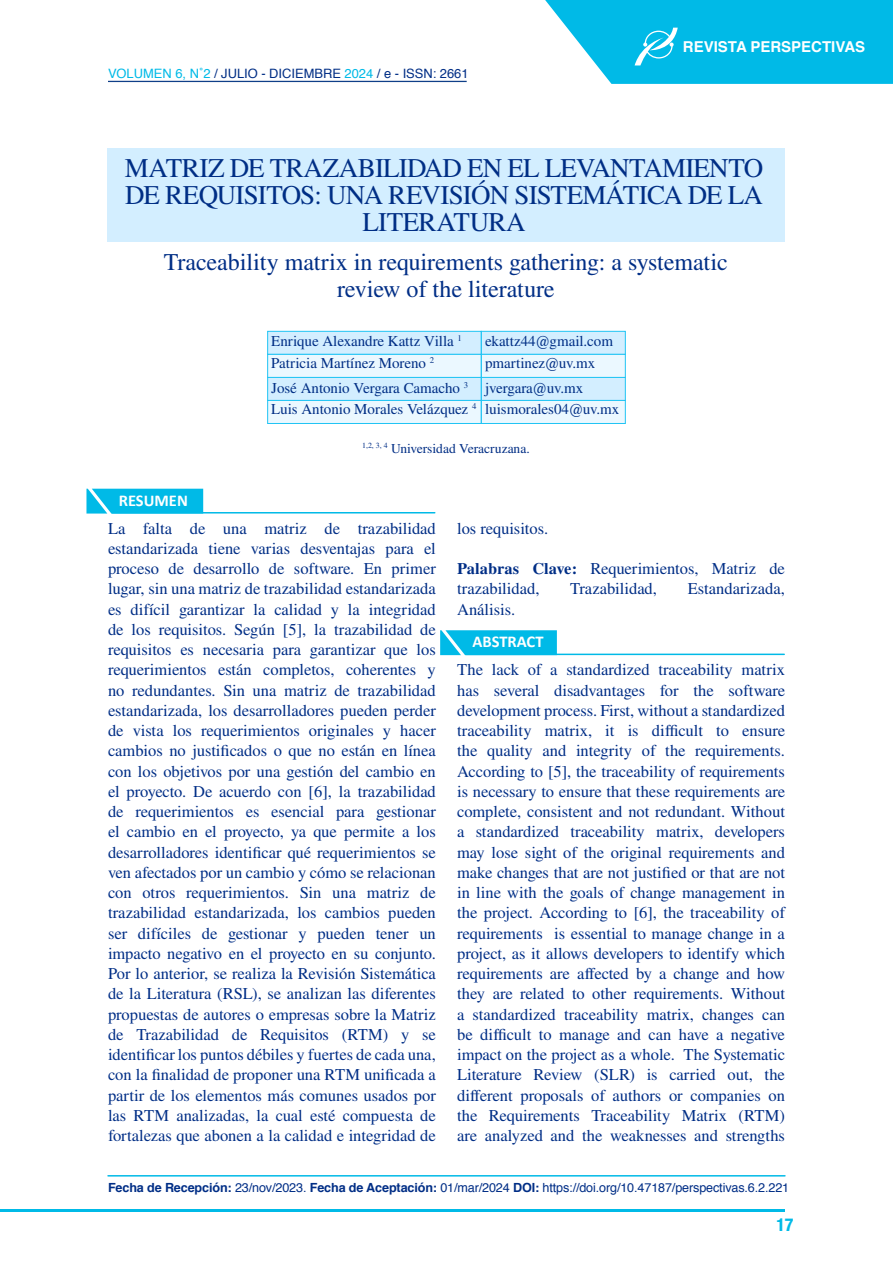
<style>
.page{position:relative;width:893px;height:1263px;background:#fff}
.page>*{position:absolute;margin:0;border:0;box-sizing:border-box;transform-origin:0 0}
.t1{font:27px/27px "Nimbus Rom No 9 L";letter-spacing:-.03em;color:#002e85;text-align:center}
.t2{font:24px/27px "Nimbus Rom No 9 L";color:#002e86;text-align:center}
.t3{font:700 condensed 18px "Helvetica Neue";color:#00bae7}
.t4{font:16.5px/20.2px "Nimbus Rom No 9 L";color:#002e86;text-align:justify}
.t5{font:700 16.5px "Calibri";color:#fff}
.t6{font:15px "Nimbus Rom No 9 L";color:#002e85}
.t7{font:700 15px "Helvetica";color:#fff}
.t8{font:13.5px "Nimbus Rom No 9 L";color:#002e85}
.t9{font:12.9px "Helvetica";color:#00bae7}
.t10{font:12.6px "Helvetica";letter-spacing:-.01em;color:#002e86}
.s1{color:#002e85}
.s2{color:#002e86}
.s3{font-weight:500}
.s4{font-weight:700}
</style>
<div class="page">
<hr style="left:0;top:1209px;width:785px;height:2px;background:#00bae7">
<div style="left:107px;top:148px;width:677px;height:94px;background:#d3eeff"></div>
<div style="left:267px;top:331px;width:214px;height:24px;background:#d3eeff;border:1px solid #20c4f4"></div>
<div style="left:267px;top:377px;width:214px;height:24px;background:#d3eeff"></div>
<div style="left:481px;top:331px;width:144px;height:24px;background:#d3eeff;border:1px solid #20c4f4"></div>
<div style="left:481px;top:377px;width:144px;height:24px;background:#d3eeff"></div>
<div style="left:267px;top:354px;width:214px;height:24px;background:#ebf8ff;border:1px solid #20c4f4"></div>
<div style="left:267px;top:400px;width:214px;height:24px;background:#ebf8ff;border:1px solid #20c4f4"></div>
<div style="left:481px;top:354px;width:144px;height:24px;background:#ebf8ff;border:1px solid #20c4f4"></div>
<div style="left:481px;top:400px;width:144px;height:24px;background:#ebf8ff;border:1px solid #20c4f4"></div>
<svg style="left:545px;top:0;width:348px;height:84px;background:#1bc1e9"></svg>
<hr style="left:109px;top:81px;width:357px;height:1px;background:#0f3f88">
<div style="left:86px;top:489px;width:117px;height:24px;background:#00bae7"></div>
<hr style="left:112px;top:512px;width:323px;height:1px;background:#00bae7">
<svg style="left:440px;top:630px;width:117px;height:25px;background:#0cbde8"></svg>
<hr style="left:466px;top:654px;width:318px;height:1px;background:#00bae7">
<hr style="left:108px;top:1175px;width:677px;height:1px;background:#00bae7">
<p class="t9" style="left:108px;top:63px;width:362px">VOLUMEN 6, N˚2 <span class="s1">/ JULIO - DICIEMBRE</span> 2024 <span class="s2">/ e - ISSN: 2661</span></p>
<p class="t7" style="left:683px;top:35px;width:184px">REVISTA PERSPECTIVAS</p>
<h1 class="t1" style="left:125px;top:153px;width:640px">MATRIZ DE TRAZABILIDAD EN EL LEVANTAMIENTO<br>DE REQUISITOS: UNA REVISIÓN SISTEMÁTICA DE LA<br>LITERATURA</h1>
<h2 class="t2" style="left:164px;top:248px;width:565px">Traceability matrix in requirements gathering: a systematic review of the literature</h2>
<p class="t6" style="left:271px;top:331px;width:192px">Enrique Alexandre Kattz Villa <sup>1</sup></p>
<p class="t6" style="left:271px;top:377px;width:198px">José Antonio Vergara Camacho <sup>3</sup></p>
<p class="t6" style="left:485px;top:331px;width:129px">ekattz44@gmail.com</p>
<p class="t6" style="left:485px;top:377px;width:100px">jvergara@uv.mx</p>
<p class="t6" style="left:271px;top:352px;width:164px">Patricia Martínez Moreno <sup>2</sup></p>
<p class="t6" style="left:271px;top:399px;width:207px">Luis Antonio Morales Velázquez <sup>4</sup></p>
<p class="t6" style="left:485px;top:352px;width:112px">pmartinez@uv.mx</p>
<p class="t6" style="left:485px;top:399px;width:136px">luismorales04@uv.mx</p>
<p class="t8" style="left:362px;top:439px;width:169px"><sup>1,2,</sup> <sup>3,</sup> <sup>4</sup> Universidad Veracruzana.</p>
<p class="t5" style="left:119px;top:488px;width:71px">RESUMEN</p>
<p class="t4" style="left:108px;top:517px;width:329px">La falta de una matriz de trazabilidad estandarizada tiene varias desventajas para el proceso de desarrollo de software. En primer lugar, sin una matriz de trazabilidad estandarizada es difícil garantizar la calidad y la integridad de los requisitos. Según [5], la trazabilidad de requisitos es necesaria para garantizar que los requerimientos están completos, coherentes y no redundantes. Sin una matriz de trazabilidad estandarizada, los desarrolladores pueden perder de vista los requerimientos originales y hacer cambios no justificados o que no están en línea con los objetivos por una gestión del cambio en el proyecto. De acuerdo con [6], la trazabilidad de requerimientos es esencial para gestionar el cambio en el proyecto, ya que permite a los desarrolladores identificar qué requerimientos se ven afectados por un cambio y cómo se relacionan con otros requerimientos. Sin una matriz de trazabilidad estandarizada, los cambios pueden ser difíciles de gestionar y pueden tener un impacto negativo en el proyecto en su conjunto.<br>Por lo anterior, se realiza la Revisión Sistemática de la Literatura (RSL), se analizan las diferentes propuestas de autores o empresas sobre la Matriz de Trazabilidad de Requisitos (RTM) y se identificar los puntos débiles y fuertes de cada una, con la finalidad de proponer una RTM unificada a partir de los elementos más comunes usados por las RTM analizadas, la cual esté compuesta de fortalezas que abonen a la calidad e integridad de</p>
<p class="t4" style="left:457px;top:517px;width:93px">los requisitos.</p>
<p class="t4" style="left:457px;top:558px;width:329px"><span class="s3">Palabras Clave:</span> Requerimientos, Matriz de trazabilidad,</p>
<p class="t4" style="left:570px;top:578px;width:88px">Trazabilidad,</p>
<p class="t4" style="left:688px;top:578px;width:99px">Estandarizada,</p>
<p class="t4" style="left:457px;top:598px;width:60px">Análisis.</p>
<p class="t5" style="left:472px;top:630px;width:73px">ABSTRACT</p>
<p class="t4" style="left:457px;top:659px;width:329px">The lack of a standardized traceability matrix has several disadvantages for the software development process. First, without a standardized traceability matrix, it is difficult to ensure the quality and integrity of the requirements.<br>According to [5], the traceability of requirements is necessary to ensure that these requirements are complete, consistent and not redundant. Without a standardized traceability matrix, developers may lose sight of the original requirements and make changes that are not justified or that are not in line with the goals of change management in the project. According to [6], the traceability of requirements is essential to manage change in a project, as it allows developers to identify which requirements are affected by a change and how they are related to other requirements. Without a standardized traceability matrix, changes can be difficult to manage and can have a negative impact on the project as a whole. The Systematic Literature Review (SLR) is carried out, the different proposals of authors or companies on the Requirements Traceability Matrix (RTM) are analyzed and the weaknesses and strengths</p>
<p class="t10" style="left:108px;top:1177px;width:683px"><span class="s4">Fecha de Recepción:</span> 23/nov/2023. <span class="s4">Fecha de Aceptación:</span> 01/mar/2024 <span class="s4">DOI:</span> https://doi.org/10.47187/perspectivas.6.2.221</p>
<p class="t3" style="left:776px;top:1213px;width:19px">17</p>
</div>
